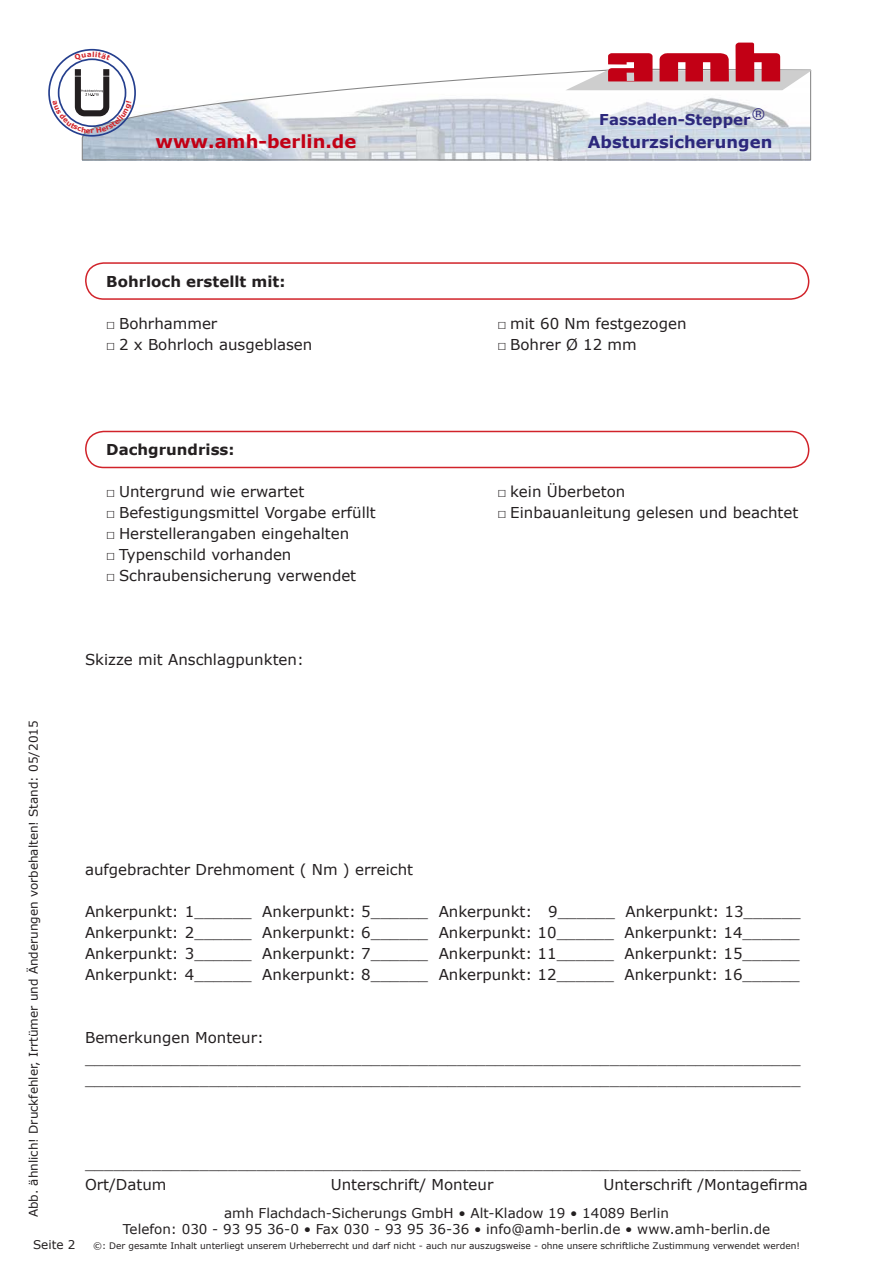
<style>
.page{position:relative;width:893px;height:1263px;background:#fff}
.page>*{position:absolute;margin:0;border:0;box-sizing:border-box;transform-origin:0 0}
.t1{font:700 18px "Verdana";color:#c20015}
.t2{font:700 16.5px "Verdana";color:#2d287c}
.t3{font:15px "Verdana";color:#231f20}
.t4{font:700 15px "Verdana";color:#231f20}
.t5{font:700 15px "Verdana";color:#2d287c}
.t6{font:13.5px "Verdana";color:#231f20}
.t7{font:12px "Verdana";color:#231f20}
.t8{font:9px "Verdana";color:#231f20}
</style>
<div class="page">
<svg style="left:82px;top:72px;width:730px;height:89px"></svg>
<svg style="left:565px;top:43px;width:247px;height:47px"></svg>
<div style="left:48px;top:49px;width:88px;height:88px;border:2px solid #253f8e;border-radius:50%"></div>
<div style="left:85px;top:262px;width:724px;height:38px;border:2px solid #d1232a;border-radius:18px"></div>
<div style="left:85px;top:431px;width:724px;height:37px;border:2px solid #d1232a;border-radius:18px"></div>
<svg style="left:74px;top:51px;width:37px;height:11px"></svg>
<svg style="left:53px;top:69px;width:79px;height:64px"></svg>
<p class="t5" style="left:599px;top:109px;width:167px">Fassaden-Stepper<sup>®</sup></p>
<p class="t1" style="left:156px;top:129px;width:202px">www.amh-berlin.de</p>
<p class="t2" style="left:588px;top:130px;width:186px">Absturzsicherungen</p>
<p class="t4" style="left:106px;top:271px;width:181px">Bohrloch erstellt mit:</p>
<p class="t3" style="left:106px;top:314px;width:113px">□ Bohrhammer</p>
<p class="t3" style="left:497px;top:314px;width:190px">□ mit 60 Nm festgezogen</p>
<p class="t3" style="left:106px;top:335px;width:208px">□ 2 x Bohrloch ausgeblasen</p>
<p class="t3" style="left:497px;top:335px;width:141px">□ Bohrer Ø 12 mm</p>
<p class="t4" style="left:106px;top:439px;width:130px">Dachgrundriss:</p>
<p class="t3" style="left:106px;top:482px;width:200px">□ Untergrund wie erwartet</p>
<p class="t3" style="left:497px;top:482px;width:129px">□ kein Überbeton</p>
<p class="t3" style="left:106px;top:503px;width:271px">□ Befestigungsmittel Vorgabe erfüllt</p>
<p class="t3" style="left:497px;top:503px;width:302px">□ Einbauanleitung gelesen und beachtet</p>
<p class="t3" style="left:106px;top:524px;width:245px">□ Herstellerangaben eingehalten</p>
<p class="t3" style="left:106px;top:545px;width:187px">□ Typenschild vorhanden</p>
<p class="t3" style="left:106px;top:566px;width:251px">□ Schraubensicherung verwendet</p>
<p class="t3" style="left:85px;top:650px;width:220px">Skizze mit Anschlagpunkten:</p>
<p class="t7" style="left:26px;top:1217px;width:498px;rotate:-90deg">Abb. ähnlich! Druckfehler, Irrtümer und Änderungen vorbehalten! Stand: 05/2015</p>
<p class="t7" style="left:33px;top:1237px;width:44px">Seite 2</p>
<p class="t3" style="left:85px;top:860px;width:330px">aufgebrachter Drehmoment ( Nm ) erreicht</p>
<p class="t3" style="left:85px;top:902px;width:717px">Ankerpunkt: 1______ Ankerpunkt: 5______ Ankerpunkt: 9______ Ankerpunkt: 13______</p>
<p class="t3" style="left:85px;top:923px;width:716px">Ankerpunkt: 2______ Ankerpunkt: 6______ Ankerpunkt: 10______ Ankerpunkt: 14______</p>
<p class="t3" style="left:85px;top:944px;width:716px">Ankerpunkt: 3______ Ankerpunkt: 7______ Ankerpunkt: 11______ Ankerpunkt: 15______</p>
<p class="t3" style="left:85px;top:965px;width:716px">Ankerpunkt: 4______ Ankerpunkt: 8______ Ankerpunkt: 12______ Ankerpunkt: 16______</p>
<p class="t3" style="left:85px;top:1028px;width:180px">Bemerkungen Monteur:</p>
<p class="t3" style="left:85px;top:1049px;width:717px">___________________________________________________________________________</p>
<p class="t3" style="left:85px;top:1070px;width:717px">___________________________________________________________________________</p>
<p class="t3" style="left:85px;top:1154px;width:717px">___________________________________________________________________________</p>
<p class="t3" style="left:85px;top:1175px;width:83px">Ort/Datum</p>
<p class="t3" style="left:331px;top:1175px;width:164px">Unterschrift/ Monteur</p>
<p class="t3" style="left:603px;top:1175px;width:206px">Unterschrift /Montagefirma</p>
<p class="t6" style="left:224px;top:1204px;width:446px">amh Flachdach-Sicherungs GmbH • Alt-Kladow 19 • 14089 Berlin</p>
<p class="t6" style="left:123px;top:1221px;width:649px">Telefon: 030 - 93 95 36-0 • Fax 030 - 93 95 36-36 • info@amh-berlin.de • www.amh-berlin.de</p>
<p class="t8" style="left:93px;top:1239px;width:708px">©: Der gesamte Inhalt unterliegt unserem Urheberrecht und darf nicht - auch nur auszugsweise - ohne unsere schriftliche Zustimmung verwendet werden!</p>
</div>
